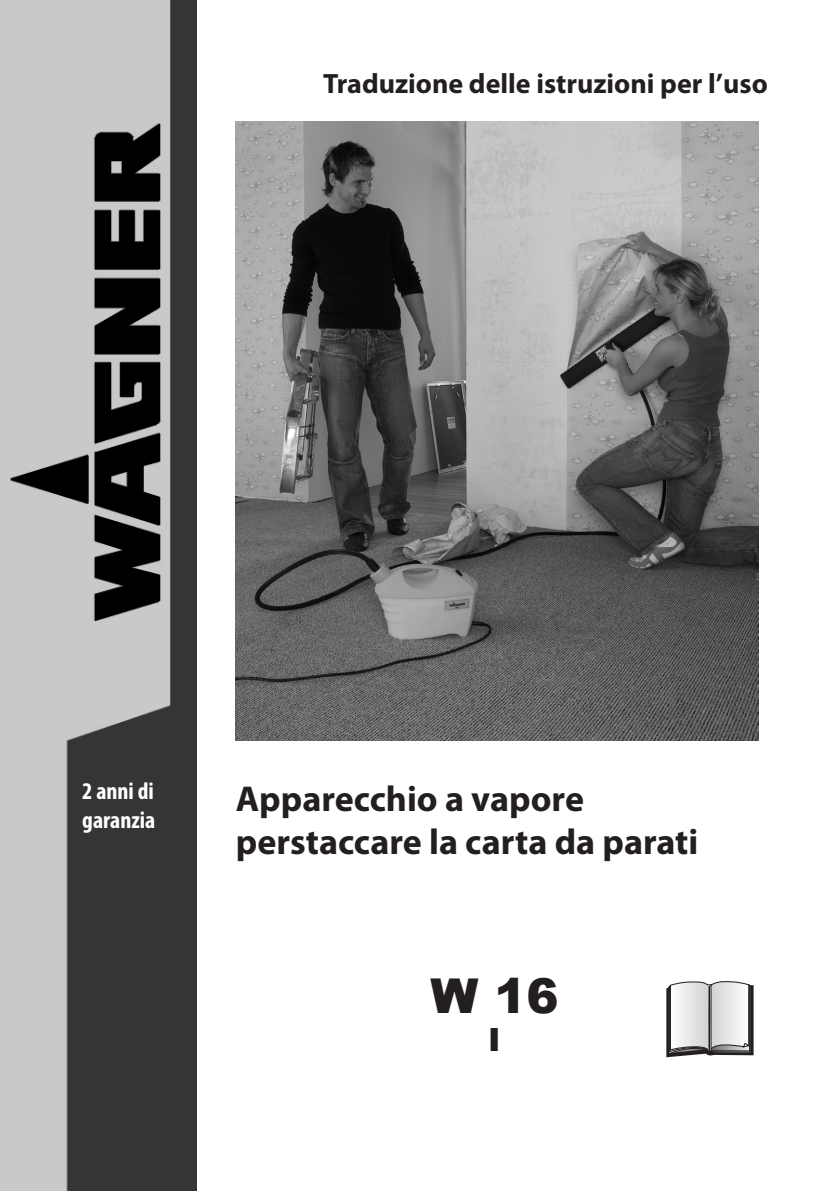
<style>
.page{position:relative;width:840px;height:1191px;background:#fff}
.page>*{position:absolute;margin:0;border:0;box-sizing:border-box;transform-origin:0 0}
.t1{font:900 48px "Arial";color:#231f20}
.t2{font:700 36px/43.2px "Myriad Pro";color:#231f20}
.t3{font:900 32px "Arial";color:#231f20}
.t4{font:700 28px "Myriad Pro";color:#231f20}
.t5{font:700 condensed 24px/28.8px "Myriad Pro";color:#fff}
</style>
<div class="page">
<img style="left:0;top:0;width:196px;height:1191px">
<div style="left:708px;top:984px;width:45px;height:71px;border:4px solid #231f20"></div>
<div style="left:710px;top:985px;width:40px;height:67px;border:1px solid #231f20"></div>
<svg style="left:666px;top:981px;width:83px;height:76px"></svg>
<hr style="left:708px;top:985px;width:2px;height:65px;background:#231f20">
<img style="left:235px;top:122px;width:522px;height:618px">
<p class="t4" style="left:323px;top:65px;width:446px">Traduzione delle istruzioni per l’uso</p>
<p class="t5" style="left:82px;top:776px;width:74px">2 anni di garanzia</p>
<p class="t2" style="left:236px;top:776px;width:463px">Apparecchio a vapore perstaccare la carta da parati</p>
<h1 class="t1" style="left:430px;top:960px;width:130px">W 16</h1>
<p class="t3" style="left:488px;top:1016px;width:14px">I</p>
</div>
